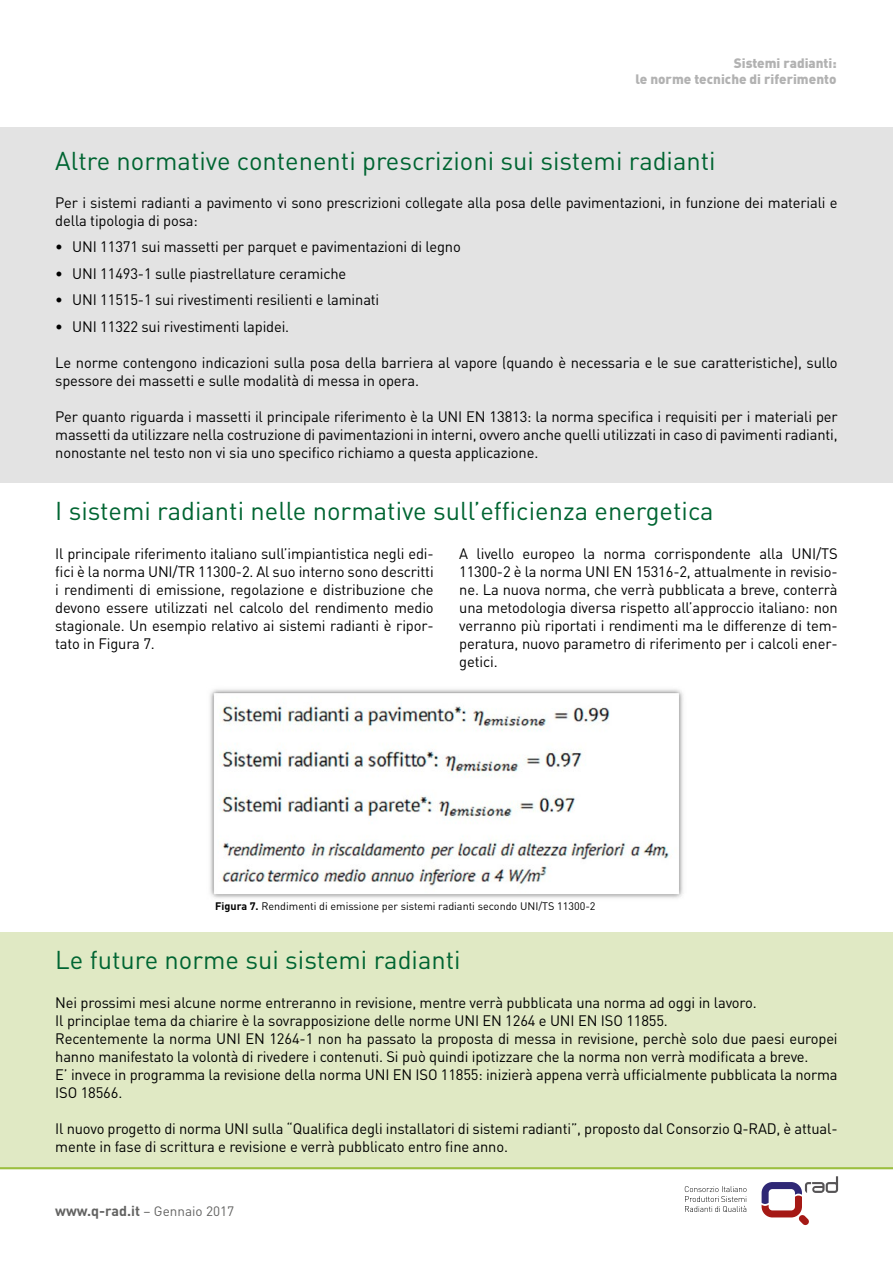
<style>
.page{position:relative;width:893px;height:1263px;background:#fff}
.page>*{position:absolute;margin:0;border:0;box-sizing:border-box;transform-origin:0 0}
.t1{font:25.5px "DIN";color:#006532}
.t2{font:15px/18px "DIN";letter-spacing:-.01em;color:#000}
.t3{font:700 14.25px "DIN";color:#636362}
.t4{font:900 13.5px/16.2px "DIN";color:#b2b2b2;text-align:right}
.t5{font:10.8px "DIN";color:#000}
.s1{font-weight:700}
.s2{font-weight:400;font-size:13.5px}
</style>
<div class="page">
<div style="left:0;top:932px;width:893px;height:238px;background:#e0e9c4"></div>
<svg style="left:762px;top:1176px;width:76px;height:49px"></svg>
<img style="left:685px;top:1186px;width:61px;height:6px">
<img style="left:685px;top:1196px;width:61px;height:6px">
<img style="left:685px;top:1206px;width:61px;height:6px">
<img style="left:694px;top:1206px;width:51px;height:6px">
<hr style="left:0;top:1167px;width:893px;height:2px;background:#8db623">
<div style="left:0;top:128px;width:893px;height:355px;background:#e3e3e3"></div>
<img style="left:210px;top:689px;width:473px;height:210px">
<p class="t4" style="left:636px;top:55px;width:203px">Sistemi radianti:<br>le norme tecniche di riferimento</p>
<p class="t1" style="left:55px;top:144px;width:662px">Altre normative contenenti prescrizioni sui sistemi radianti</p>
<p class="t2" style="left:55px;top:193px;width:784px">Per i sistemi radianti a pavimento vi sono prescrizioni collegate alla posa delle pavimentazioni, in funzione dei materiali e della tipologia di posa:</p>
<p class="t2" style="left:55px;top:238px;width:407px">• UNI 11371 sui massetti per parquet e pavimentazioni di legno</p>
<p class="t2" style="left:55px;top:264px;width:293px">• UNI 11493-1 sulle piastrellature ceramiche</p>
<p class="t2" style="left:55px;top:291px;width:326px">• UNI 11515-1 sui rivestimenti resilienti e laminati</p>
<p class="t2" style="left:55px;top:317px;width:235px">• UNI 11322 sui rivestimenti lapidei.</p>
<p class="t2" style="left:55px;top:353px;width:784px">Le norme contengono indicazioni sulla posa della barriera al vapore (quando è necessaria e le sue caratteristiche), sullo spessore dei massetti e sulle modalità di messa in opera.</p>
<p class="t2" style="left:55px;top:407px;width:784px;text-align:justify">Per quanto riguarda i massetti il principale riferimento è la UNI EN 13813: la norma specifica i requisiti per i materiali per massetti da utilizzare nella costruzione di pavimentazioni in interni, ovvero anche quelli utilizzati in caso di pavimenti radianti, nonostante nel testo non vi sia uno specifico richiamo a questa applicazione.</p>
<p class="t1" style="left:55px;top:495px;width:660px">I sistemi radianti nelle normative sull’efficienza energetica</p>
<p class="t2" style="left:55px;top:544px;width:380px;text-align:justify">Il principale riferimento italiano sull’impiantistica negli edi&shy;fici è la norma UNI/TR 11300-2. Al suo interno sono descritti i rendimenti di emissione, regolazione e distribuzione che devono essere utilizzati nel calcolo del rendimento medio stagionale. Un esempio relativo ai sistemi radianti è ripor&shy;tato in Figura 7.</p>
<p class="t2" style="left:459px;top:544px;width:380px;text-align:justify">A livello europeo la norma corrispondente alla UNI/TS 11300-2 è la norma UNI EN 15316-2, attualmente in revisio&shy;ne. La nuova norma, che verrà pubblicata a breve, conterrà una metodologia diversa rispetto all’approccio italiano: non verranno più riportati i rendimenti ma le differenze di tem&shy;peratura, nuovo parametro di riferimento per i calcoli ener&shy;getici.</p>
<p class="t5" style="left:215px;top:900px;width:382px"><span class="s1">Figura 7.</span> Rendimenti di emissione per sistemi radianti secondo UNI/TS 11300-2</p>
<p class="t1" style="left:55px;top:944px;width:407px">Le future norme sui sistemi radianti</p>
<p class="t2" style="left:55px;top:993px;width:703px">Nei prossimi mesi alcune norme entreranno in revisione, mentre verrà pubblicata una norma ad oggi in lavoro.</p>
<p class="t2" style="left:55px;top:1011px;width:614px">Il principlae tema da chiarire è la sovrapposizione delle norme UNI EN 1264 e UNI EN ISO 11855.</p>
<p class="t2" style="left:55px;top:1029px;width:784px">Recentemente la norma UNI EN 1264-1 non ha passato la proposta di messa in revisione, perchè solo due paesi europei hanno manifestato la volontà di rivedere i contenuti. Si può quindi ipotizzare che la norma non verrà modificata a breve.</p>
<p class="t2" style="left:55px;top:1065px;width:784px">E’ invece in programma la revisione della norma UNI EN ISO 11855: inizierà appena verrà ufficialmente pubblicata la norma<br>ISO 18566.</p>
<p class="t2" style="left:55px;top:1119px;width:784px">Il nuovo progetto di norma UNI sulla “Qualifica degli installatori di sistemi radianti”, proposto dal Consorzio Q-RAD, è attual&shy;mente in fase di scrittura e revisione e verrà pubblicato entro fine anno.</p>
<p class="t3" style="left:55px;top:1201px;width:180px">www.q-rad.it <span class="s2">– Gennaio 2017</span></p>
</div>
